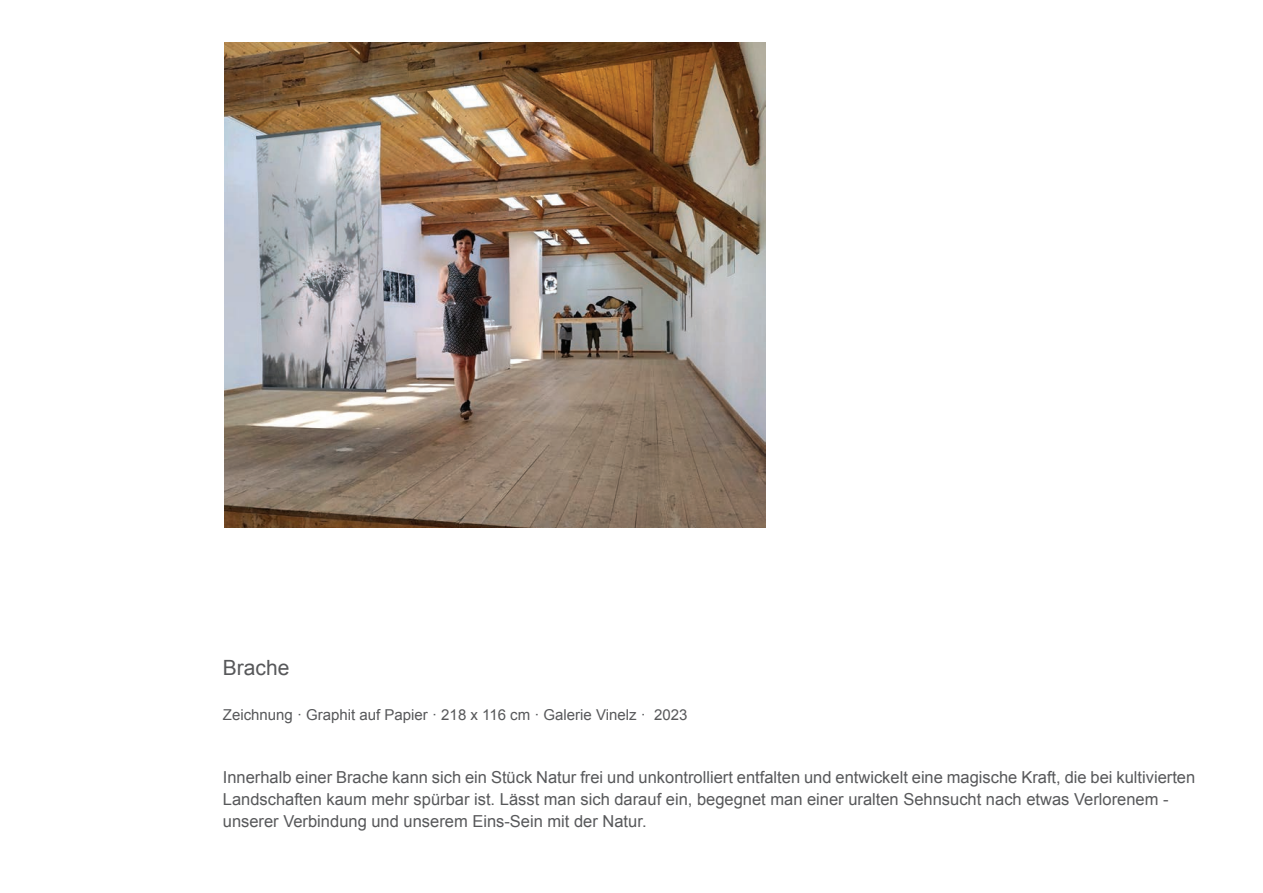
<style>
.page{position:relative;width:1263px;height:893px;background:#fff}
.page>*{position:absolute;margin:0;border:0;box-sizing:border-box;transform-origin:0 0}
.t1{font:21px "Arial";color:#57585a}
.t2{font:16.5px/21.6px "Arial";color:#57585a}
.t3{font:15px "Arial";color:#57585a}
</style>
<div class="page">
<img style="left:225px;top:43px;width:540px;height:484px">
<p class="t1" style="left:223px;top:654px;width:68px">Brache</p>
<p class="t3" style="left:223px;top:705px;width:466px">Zeichnung · Graphit auf Papier · 218 x 116 cm · Galerie Vinelz · 2023</p>
<p class="t2" style="left:223px;top:767px;width:974px">Innerhalb einer Brache kann sich ein Stück Natur frei und unkontrolliert entfalten und entwickelt eine magische Kraft, die bei kultivierten<br>Landschaften kaum mehr spürbar ist. Lässt man sich darauf ein, begegnet man einer uralten Sehnsucht nach etwas Verlorenem - unserer Verbindung und unserem Eins-Sein mit der Natur.</p>
</div>
